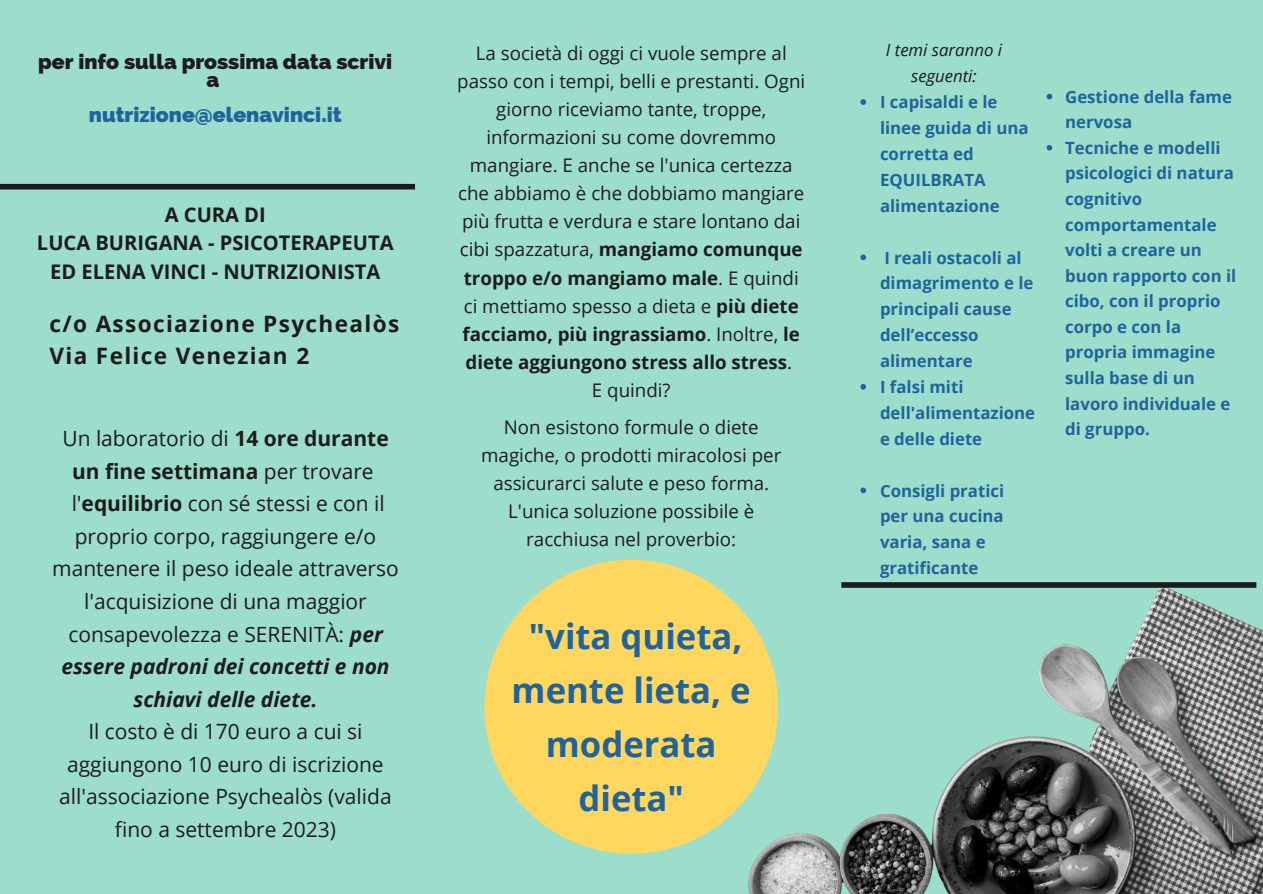
<style>
.page{position:relative;width:1263px;height:894px;background:#fff}
.page>*{position:absolute;margin:0;border:0;box-sizing:border-box;transform-origin:0 0}
.t1{font:700 34.65px/53.8px "Open Sans";color:#21639c;text-align:center}
.t2{font:700 22.65px/32.1px "Open Sans";letter-spacing:.06em;color:#1c1c1c}
.t3{font:800 21.15px/17.7px "Raleway";color:#1c1c1c;text-align:center}
.t4{font:800 21.15px "Raleway";color:#21639c}
.t5{font:21px/32.5px "Open Sans";color:#1c1c1c;text-align:center}
.t6{font:700 20.1px/28.7px "Open Sans";color:#1c1c1c;text-align:center}
.t7{font:18.75px/28px "Open Sans";color:#1c1c1c;text-align:center}
.t8{font:700 16.8px/25.8px "Open Sans";color:#21639c}
.t9{font:italic 16.8px/25.8px "Open Sans";color:#1c1c1c;text-align:center}
.s1{font-weight:700}
.s2{font-weight:700;font-style:italic}
</style>
<div class="page">
<div style="left:0;top:0;width:1263px;height:893px;background:#9dddcb"></div>
<svg style="left:484px;top:561px;width:126px;height:292px;fill:#ffd75f"></svg>
<img style="left:610px;top:490px;width:652px;height:403px">
<div style="left:0;top:184px;width:415px;height:5px;background:#1c1c1c"></div>
<div style="left:841px;top:582px;width:415px;height:5px;background:#1c1c1c"></div>
<svg style="left:860px;top:99px;width:6px;height:6px"></svg>
<svg style="left:860px;top:254px;width:6px;height:6px"></svg>
<svg style="left:860px;top:384px;width:6px;height:5px"></svg>
<svg style="left:860px;top:487px;width:6px;height:6px"></svg>
<svg style="left:1047px;top:94px;width:5px;height:5px"></svg>
<svg style="left:1047px;top:145px;width:5px;height:5px"></svg>
<p class="t3" style="left:38px;top:52px;width:355px">per info sulla prossima data scrivi a</p>
<p class="t4" style="left:89px;top:102px;width:254px">nutrizione@elenavinci.it</p>
<p class="t6" style="left:37px;top:199px;width:358px">A CURA DI<br>LUCA BURIGANA - PSICOTERAPEUTA<br>ED ELENA VINCI - NUTRIZIONISTA</p>
<p class="t2" style="left:49px;top:307px;width:351px">c/o Associazione Psychealòs<br>Via Felice Venezian 2</p>
<p class="t5" style="left:52px;top:421px;width:348px">Un laboratorio di <span class="s1">14 ore durante un fine settimana</span> per trovare l'<span class="s1">equilibrio</span> con sé stessi e con il proprio corpo, raggiungere e/o mantenere il peso ideale attraverso l'acquisizione di una maggior consapevolezza e SERENITÀ: <span class="s2">per essere padroni dei concetti e non schiavi delle diete.</span></p>
<p class="t5" style="left:59px;top:714px;width:334px">Il costo è di 170 euro a cui si aggiungono 10 euro di iscrizione all'associazione Psychealòs (valida fino a settembre 2023)</p>
<p class="t7" style="left:457px;top:38px;width:349px">La società di oggi ci vuole sempre al passo con i tempi, belli e prestanti. Ogni giorno riceviamo tante, troppe, informazioni su come dovremmo mangiare. E anche se l'unica certezza che abbiamo è che dobbiamo mangiare più frutta e verdura e stare lontano dai cibi spazzatura, <span class="s1">mangiamo comunque troppo e/o mangiamo male</span>. E quindi ci mettiamo spesso a dieta e <span class="s1">più diete facciamo, più ingrassiamo</span>. Inoltre, <span class="s1">le diete aggiungono stress allo stress</span>.<br>E quindi?</p>
<p class="t7" style="left:481px;top:412px;width:302px">Non esistono formule o diete magiche, o prodotti miracolosi per assicurarci salute e peso forma.<br>L'unica soluzione possibile è racchiusa nel proverbio:</p>
<h1 class="t1" style="left:512px;top:608px;width:241px">"vita quieta, mente lieta, e moderata dieta"</h1>
<p class="t9" style="left:886px;top:37px;width:118px">I temi saranno i seguenti:</p>
<p class="t8" style="left:880px;top:89px;width:150px">I capisaldi e le linee guida di una corretta ed<br>EQUILBRATA alimentazione</p>
<p class="t8" style="left:880px;top:244px;width:157px">I reali ostacoli al dimagrimento e le principali cause dell’eccesso alimentare<br>I falsi miti dell'alimentazione e delle diete</p>
<p class="t8" style="left:880px;top:477px;width:126px">Consigli pratici per una cucina varia, sana e gratificante</p>
<p class="t8" style="left:1065px;top:83px;width:173px">Gestione della fame nervosa<br>Tecniche e modelli psicologici di natura cognitivo comportamentale volti a creare un buon rapporto con il cibo, con il proprio corpo e con la propria immagine sulla base di un lavoro individuale e di gruppo.</p>
</div>
